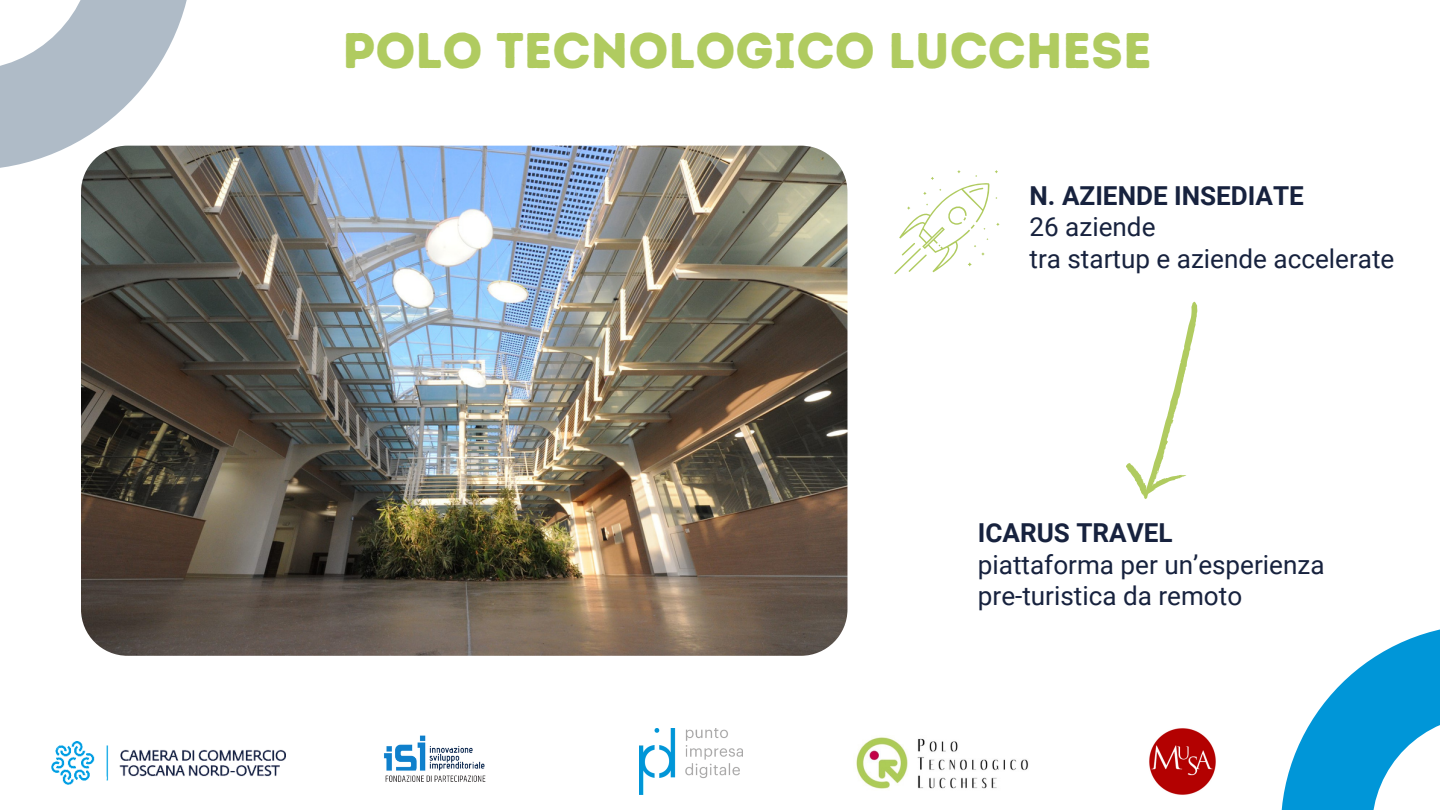
<style>
.page{position:relative;width:1440px;height:810px;background:#fff}
.page>*{position:absolute;margin:0;border:0;box-sizing:border-box;transform-origin:0 0}
.t1{font:50px "Intro Rust Base";color:#b0cb60}
.t2{font:26.1px/31.5px "Roboto";color:#17223e}
.t3{font:700 26.1px "Roboto";color:#17223e}
</style>
<div class="page">
<svg style="left:1281px;top:629px;width:159px;height:181px"></svg>
<svg style="left:0;top:0;width:194px;height:170px"></svg>
<img style="left:51px;top:741px;width:235px;height:43px">
<img style="left:384px;top:735px;width:102px;height:47px">
<img style="left:640px;top:729px;width:103px;height:66px">
<img style="left:856px;top:737px;width:173px;height:52px">
<img style="left:1149px;top:728px;width:67px;height:67px">
<svg style="left:894px;top:170px;width:105px;height:104px"></svg>
<img style="left:81px;top:146px;width:766px;height:510px;border-radius:46px">
<svg style="left:1126px;top:301px;width:72px;height:198px"></svg>
<p class="t1" style="left:343px;top:21px;width:811px">POLO TECNOLOGICO LUCCHESE</p>
<p class="t3" style="left:1030px;top:180px;width:276px">N. AZIENDE INSEDIATE</p>
<p class="t2" style="left:1030px;top:211px;width:127px">26 aziende</p>
<p class="t2" style="left:1030px;top:243px;width:366px">tra startup e aziende accelerate</p>
<p class="t3" style="left:978px;top:518px;width:196px">ICARUS TRAVEL</p>
<p class="t2" style="left:978px;top:549px;width:348px">piattaforma per un’esperienza pre-turistica da remoto</p>
</div>
